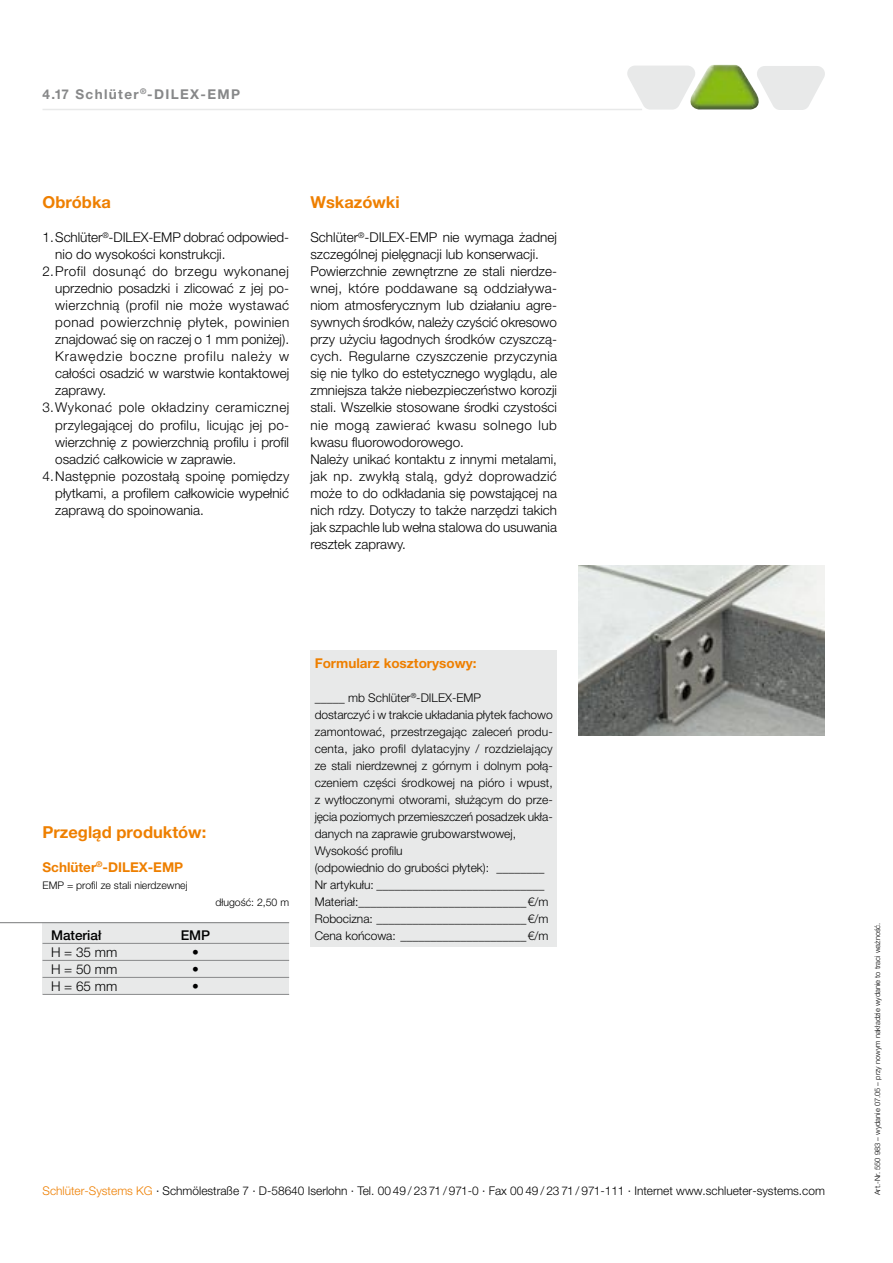
<style>
.page{position:relative;width:893px;height:1263px;background:#fff}
.page>*{position:absolute;margin:0;border:0;box-sizing:border-box;transform-origin:0 0}
.t1{font:700 16.5px "Helvetica Neue LT Pro";color:#ee7f00}
.t2{font:300 13.5px/17px "Helvetica Neue LT Pro";color:#000}
.t3{font:300 13.5px "Helvetica Neue LT Pro";letter-spacing:.035em;color:#000}
.t4{font:700 13.5px "Helvetica Neue LT Pro";color:#ee7f00}
.t5{font:300 13.5px "Helvetica Neue LT Pro";letter-spacing:.025em;color:#000}
.t6{font:300 13.5px "Helvetica Neue LT Pro";letter-spacing:.03em;color:#000}
.t7{font:300 13.5px "Helvetica Neue LT Pro";letter-spacing:.06em;color:#000}
.t8{font:700 13.5px "Helvetica Neue LT Pro";letter-spacing:.1em;color:#878889}
.t9{font:500 13.5px "Helvetica Neue LT Pro";color:#000}
.t10{font:300 12px/17px "Helvetica Neue LT Pro";color:#000}
.t11{font:300 10.5px "Helvetica Neue LT Pro";color:#000}
.t12{font:300 7.5px "Helvetica Neue LT Pro";color:#000}
.s1{color:#ee7f00}
</style>
<div class="page">
<div style="left:310px;top:651px;width:247px;height:296px;background:#e8e9e9"></div>
<hr style="left:43px;top:109px;width:599px;height:1px;background:#e8e9e9">
<svg style="left:627px;top:65px;width:198px;height:45px"></svg>
<img style="left:578px;top:566px;width:247px;height:170px">
<div style="left:43px;top:923px;width:246px;height:71px;background:#e8e9e9"></div>
<hr style="left:0;top:922px;width:289px;height:1px;background:#878889">
<hr style="left:43px;top:943px;width:246px;height:1px;background:#878889">
<hr style="left:43px;top:960px;width:246px;height:1px;background:#878889">
<hr style="left:43px;top:977px;width:246px;height:1px;background:#878889">
<hr style="left:43px;top:994px;width:246px;height:1px;background:#878889">
<p class="t8" style="left:43px;top:86px;width:199px">4.17 Schlüter<sup>®</sup>-DILEX-EMP</p>
<p class="t1" style="left:43px;top:192px;width:70px">Obróbka</p>
<p class="t2" style="left:43px;top:229px;width:246px">1.Schlüter<sup>®</sup>-DILEX-EMP dobrać odpowied-</p>
<p class="t2" style="left:55px;top:246px;width:172px">nio do wysokości konstrukcji.</p>
<p class="t3" style="left:43px;top:263px;width:248px">2.Profil dosunąć do brzegu wykonanej</p>
<p class="t2" style="left:55px;top:280px;width:235px">uprzednio posadzki i zlicować z jej po-</p>
<p class="t5" style="left:55px;top:297px;width:235px">wierzchnią (profil nie może wystawać</p>
<p class="t6" style="left:55px;top:314px;width:235px">ponad powierzchnię płytek, powinien</p>
<p class="t2" style="left:55px;top:331px;width:235px">znajdować się on raczej o 1 mm poniżej).</p>
<p class="t7" style="left:55px;top:348px;width:235px">Krawędzie boczne profilu należy w</p>
<p class="t2" style="left:55px;top:365px;width:235px">całości osadzić w warstwie kontaktowej</p>
<p class="t2" style="left:55px;top:382px;width:53px">zaprawy.</p>
<p class="t3" style="left:43px;top:399px;width:248px">3.Wykonać pole okładziny ceramicznej</p>
<p class="t2" style="left:55px;top:416px;width:226px">przylegającej do profilu, licując jej po-</p>
<p class="t2" style="left:55px;top:433px;width:235px">wierzchnię z powierzchnią profilu i profil</p>
<p class="t2" style="left:55px;top:450px;width:183px">osadzić całkowicie w zaprawie.</p>
<p class="t2" style="left:43px;top:467px;width:248px">4.Następnie pozostałą spoinę pomiędzy</p>
<p class="t2" style="left:55px;top:484px;width:235px">płytkami, a profilem całkowicie wypełnić</p>
<p class="t2" style="left:55px;top:501px;width:150px">zaprawą do spoinowania.</p>
<p class="t1" style="left:310px;top:192px;width:91px">Wskazówki</p>
<p class="t2" style="left:310px;top:229px;width:248px">Schlüter<sup>®</sup>-DILEX-EMP nie wymaga żadnej szczególnej pielęgnacji lub konserwacji.<br>Powierzchnie zewnętrzne ze stali nierd--ze&shy;wnej, które poddawane są oddziaływa&shy;niom atmosferycznym lub działaniu agre&shy;syw-nych środków, należy czyścić okresowo przy użyciu łagodnych środków czyszczą&shy;cych. Regularne czyszczenie przyczynia się nie tylko do estetycznego wyglądu, ale zmniejsza także niebezpieczeństwo korozji stali. Wszelkie stosowane środki czystości nie mogą zawierać kwasu solnego lub kwasu fluorowodorowego.<br>Należy unikać kontaktu z innymi metalami, jak np. zwykłą stalą, gdyż doprowadzić może to do odkładania się powstającej na nich rdzy. Dotyczy to także narzędzi takich jak szpachle lub wełna stalowa do usuwania resztek zaprawy.</p>
<p class="t1" style="left:43px;top:822px;width:165px">Przegląd produktów:</p>
<p class="t4" style="left:43px;top:858px;width:142px">Schlüter<sup>®</sup>-DILEX-EMP</p>
<p class="t11" style="left:43px;top:879px;width:147px">EMP = profil ze stali nierdzewnej</p>
<p class="t11" style="left:215px;top:896px;width:75px">długość: 2,50 m</p>
<p class="t9" style="left:51px;top:927px;width:52px">Materiał</p>
<p class="t9" style="left:181px;top:927px;width:31px">EMP</p>
<p class="t2" style="left:51px;top:943px;width:68px">H = 35 mm</p>
<p class="t2" style="left:192px;top:943px;width:8px">•</p>
<p class="t2" style="left:51px;top:960px;width:68px">H = 50 mm</p>
<p class="t2" style="left:192px;top:960px;width:8px">•</p>
<p class="t2" style="left:51px;top:977px;width:68px">H = 65 mm</p>
<p class="t2" style="left:192px;top:977px;width:8px">•</p>
<p class="t4" style="left:315px;top:654px;width:163px">Formularz kosztorysowy:</p>
<p class="t10" style="left:315px;top:689px;width:240px">_____ mb Schlüter<sup>®</sup>-DILEX-EMP<br>dostarczyć i w trakcie układania płytek facho-wo zamontować, przestrzegając zaleceń produ&shy;centa, jako profil dylata-cyjny / rozdzielający ze stali nierdzewnej z górnym i dolnym połą&shy;cze-niem części środko-wej na pióro i wpust, z wytłoczonymi otwo- rami, służącym do prze&shy;jęcia poziomych przemieszczeń posadzek ukła&shy;danych na za-prawie grubowarstwowej, Wysokość profilu<br>(odpowiednio do grubości płytek): ________ Nr artykułu: ____________________________ Materiał:____________________________€/m Robocizna: _________________________€/m Cena końcowa: _____________________€/m</p>
<p class="t10" style="left:43px;top:1182px;width:784px"><span class="s1">Schlüter-Systems KG</span> · Schmölestraße 7 · D-58640 Iserlohn · Tel. 00 49 / 23 71 / 971-0 · Fax 00 49 / 23 71 / 971-111 · Internet www.schlueter-systems.com</p>
<p class="t12" style="left:873px;top:1195px;width:274px;rotate:-90deg">Art.-Nr. 550 983 – wydanie 07.05 – przy nowym nakładzie wydanie to traci ważność.</p>
</div>
